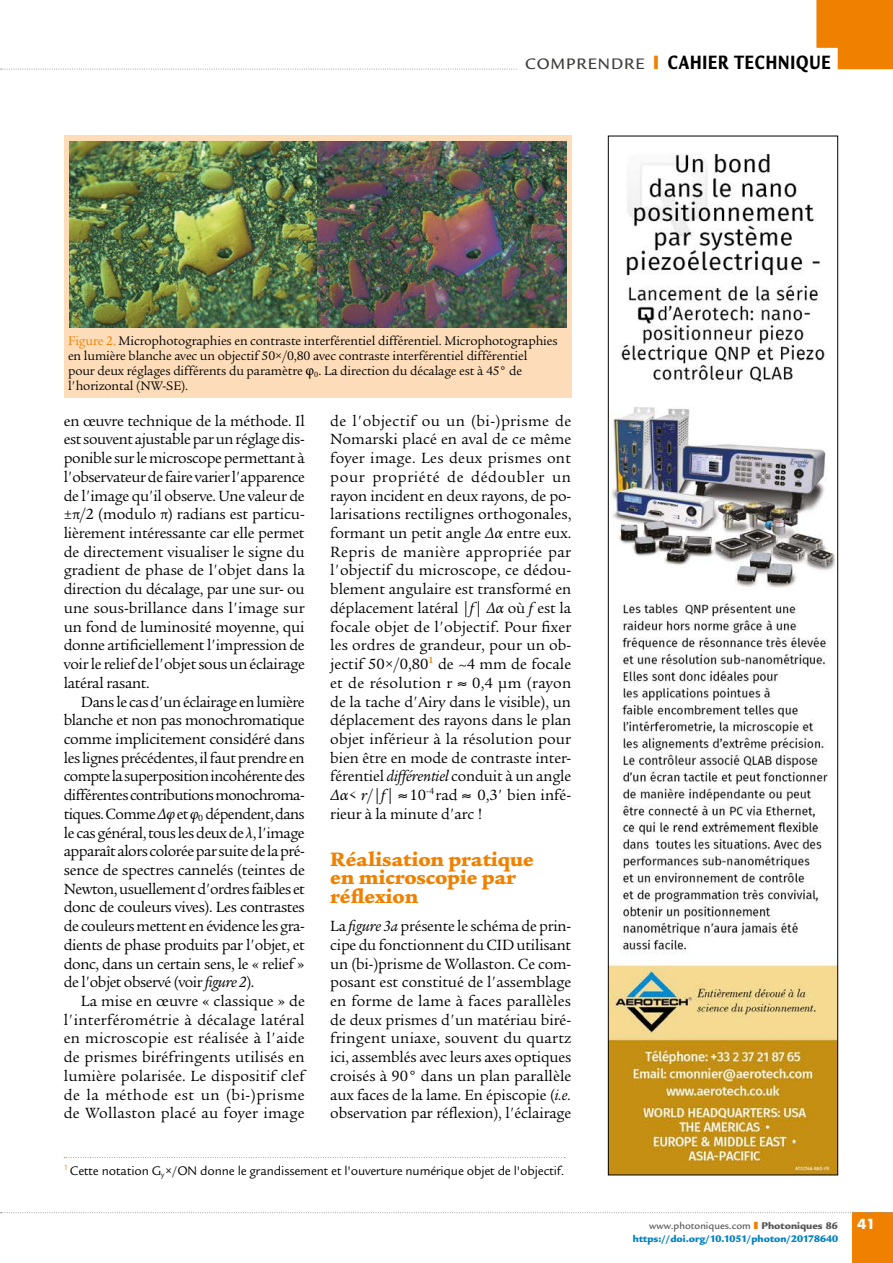
<style>
.page{position:relative;width:893px;height:1263px;background:#fff}
.page>*{position:absolute;margin:0;border:0;box-sizing:border-box;transform-origin:0 0}
.t1{font:900 21px/18.8px "Legacy Serif";letter-spacing:-.01em;color:#f08100}
.t2{font:900 21px "Legacy Sans";letter-spacing:.06em;color:#000;scale:.72 1}
.t3{font:500 16.5px "Legacy Sans";letter-spacing:.06em;color:#3c3c3b}
.t4{font:16.05px/18.8px "Legacy Serif";letter-spacing:-.01em;color:#000;text-align:justify}
.t5{font:13.5px/15px "Legacy Serif";letter-spacing:-.01em;color:#000}
.t6{font:13.5px "Legacy Sans";letter-spacing:-.01em;color:#000}
.t7{font:700 13.5px "Futura Std";color:#fff}
.t8{font:900 10.5px "Legacy Sans";color:#0081c3}
.t9{font:500 10.5px "Legacy Sans";color:#575756}
.s1{color:#f08100}
.s2{font-family:"Minion Pro";font-size:15px}
.s3{font-family:"Minion Pro";font-style:italic}
.s4{font-family:"Minion Pro";font-style:italic;font-size:15px}
.s5{font-style:italic}
.s6{font-weight:900}
</style>
<div class="page">
<svg style="left:1px;top:0;width:892px;height:70px"></svg>
<div style="left:853px;top:1213px;width:40px;height:50px;background:#f08100"></div>
<svg style="left:0;top:1212px;width:893px;height:1px"></svg>
<img style="left:610px;top:153px;width:226px;height:1020px">
<div style="left:608px;top:136px;width:230px;height:1039px;border:1px solid #000"></div>
<svg style="left:64px;top:1157px;width:501px;height:1px"></svg>
<div style="left:64px;top:136px;width:507px;height:262px;background:#fddcba"></div>
<img style="left:69px;top:142px;width:249px;height:186px">
<img style="left:318px;top:142px;width:248px;height:186px">
<p class="t3" style="left:525px;top:55px;width:64px">Comprendre</p>
<h1 class="t2" style="left:653px;top:50px;width:248px"><span class="s1">I</span> CAHIER TECHNIQUE</h1>
<p class="t5" style="left:68px;top:334px;width:491px"><span class="s1">Figure 2.</span> Microphotographies en contraste interférentiel différentiel. Microphotographies en lumière blanche avec un objectif 50×/0,80 avec contraste interférentiel différentiel pour deux réglages différents du paramètre <span class="s2">φ</span><sub>0</sub>. La direction du décalage est à 45° de l'horizontal (NW-SE).</p>
<p class="t4" style="left:64px;top:411px;width:243px">en œuvre technique de la méthode. Il est souvent ajustable par un réglage dis&shy;ponible sur le microscope permettant à l'observateur de faire varier l'apparence de l'image qu'il observe. Une valeur de ±<span class="s2">π</span>/2 (modulo <span class="s2">π</span>) radians est particu&shy;lièrement intéressante car elle permet de directement visualiser le signe du gradient de phase de l'objet dans la direction du décalage, par une sur- ou une sous-brillance dans l'image sur un fond de luminosité moyenne, qui donne artificiellement l'impression de voir le relief de l'objet sous un éclairage latéral rasant.</p>
<p class="t4" style="left:64px;top:692px;width:243px;text-indent:17px">Dans le cas d'un éclairage en lumière blanche et non pas monochromatique comme implicitement considéré dans les lignes précédentes, il faut prendre en compte la superposition incohérente des différentes contributions monochroma&shy;tiques. Comme <span class="s3">∆φ</span> et <span class="s3">φ</span><sub>0</sub> dépendent, dans le cas général, tous les deux de <span class="s4">λ</span>, l'image apparaît alors colorée par suite de la pré&shy;sence de spectres cannelés (teintes de Newton, usuellement d'ordres faibles et donc de couleurs vives). Les contrastes de couleurs mettent en évidence les gra&shy;dients de phase produits par l'objet, et donc, dans un certain sens, le « relief » de l'objet observé (voir <span class="s5">figure 2</span>).</p>
<p class="t4" style="left:64px;top:992px;width:243px;text-indent:17px">La mise en œuvre « classique » de l'interférométrie à décalage latéral en microscopie est réalisée à l'aide de prismes biréfringents utilisés en lumière polarisée. Le dispositif clef de la méthode est un (bi-)prisme de Wollaston placé au foyer image</p>
<p class="t4" style="left:330px;top:411px;width:243px">de l'objectif ou un (bi-)prisme de Nomarski placé en aval de ce même foyer image. Les deux prismes ont pour propriété de dédoubler un rayon incident en deux rayons, de po&shy;larisations rectilignes orthogonales, formant un petit angle <span class="s3">∆α</span> entre eux.<br>Repris de manière appropriée par l'objectif du microscope, ce dédou&shy;blement angulaire est transformé en déplacement latéral |<span class="s5">f</span>| <span class="s3">∆α</span> où <span class="s5">f</span> est la focale objet de l'objectif. Pour fixer les ordres de grandeur, pour un ob&shy;jectif 50×/0,80<sup>1</sup> de <span class="s4">~</span>4 mm de focale et de résolution r ≈ 0,4 µm (rayon de la tache d'Airy dans le visible), un déplacement des rayons dans le plan objet inférieur à la résolution pour bien être en mode de contraste inter&shy;férentiel <span class="s5">différentiel</span> conduit à un angle <span class="s3">∆α</span>&lt; <span class="s5">r</span>/|<span class="s5">f</span>| ≈ 10<sup>-4</sup> rad ≈ 0,3' bien infé&shy;rieur à la minute d'arc !</p>
<h1 class="t1" style="left:330px;top:850px;width:205px">Réalisation pratique en microscopie par réflexion</h1>
<p class="t4" style="left:330px;top:917px;width:243px">La <span class="s5">figure 3a</span> présente le schéma de prin&shy;cipe du fonctionnent du CID utilisant un (bi-)prisme de Wollaston. Ce com&shy;posant est constitué de l'assemblage en forme de lame à faces parallèles de deux prismes d'un matériau biré&shy;fringent uniaxe, souvent du quartz ici, assemblés avec leurs axes optiques croisés à 90° dans un plan parallèle aux faces de la lame. En épiscopie (<span class="s5">i.e. </span>observation par réflexion), l'éclairage</p>
<p class="t6" style="left:64px;top:1163px;width:502px"><sup>1</sup> Cette notation G<sub>y</sub>×/ON donne le grandissement et l'ouverture numérique objet de l'objectif.</p>
<p class="t9" style="left:649px;top:1220px;width:190px">www.photoniques.com <span class="s1">❚</span> <span class="s6">Photoniques 86</span></p>
<p class="t7" style="left:857px;top:1215px;width:20px">41</p>
<p class="t8" style="left:633px;top:1232px;width:207px">https://doi.org/10.1051/photon/20178640</p>
</div>
